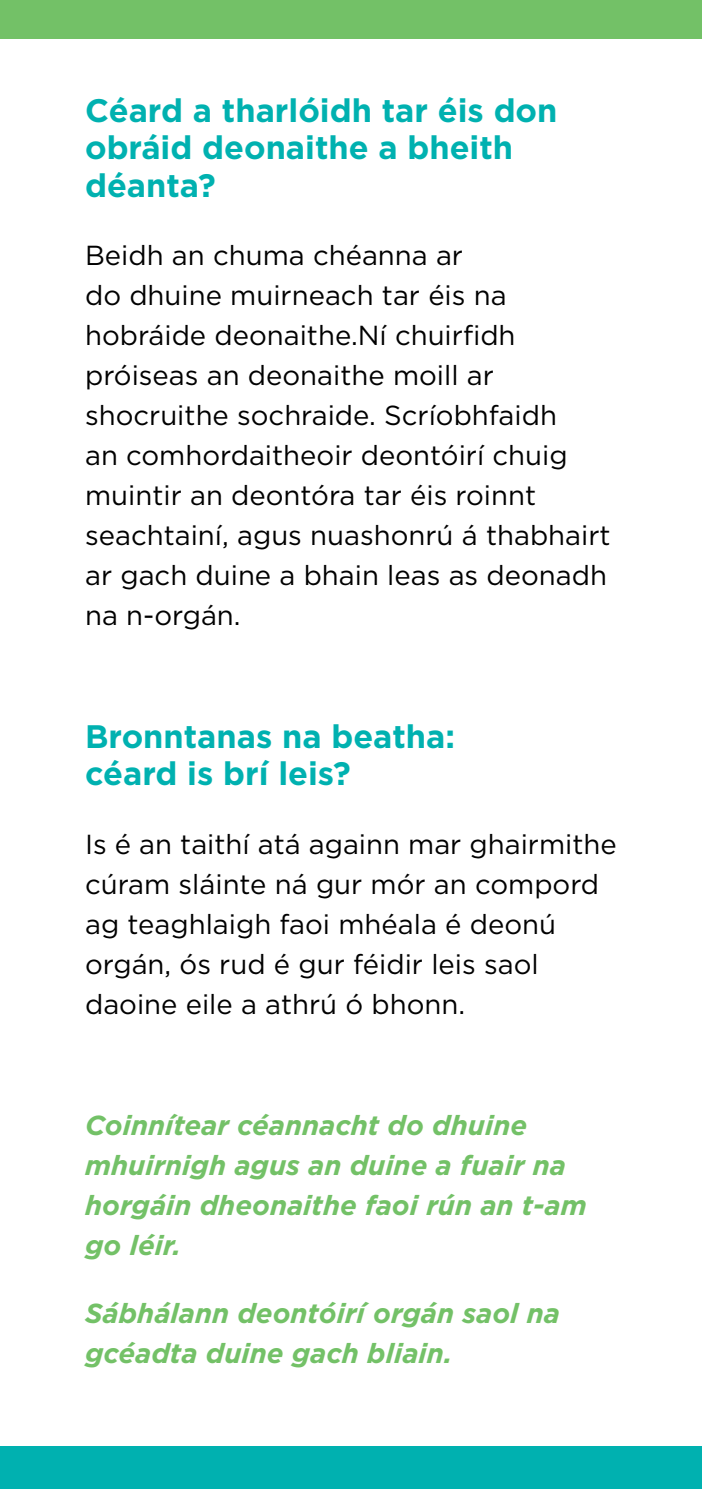
<style>
.page{position:relative;width:702px;height:1489px;background:#fff}
.page>*{position:absolute;margin:0;border:0;box-sizing:border-box;transform-origin:0 0}
.t1{font:700 32.5px/37.5px "Gotham";color:#00b1b0}
.t2{font:27.5px/40px "Gotham";color:#000}
.t3{font:italic 700 27.5px/40px "Gotham";color:#73c167}
</style>
<div class="page">
<div style="left:0;top:1446px;width:702px;height:42px;background:#00b1b0"></div>
<div style="left:0;top:0;width:702px;height:39px;background:#73c167"></div>
<p class="t1" style="left:85px;top:91px;width:474px">Céard a tharlóidh tar éis don obráid deonaithe a bheith déanta?</p>
<p class="t2" style="left:85px;top:235px;width:527px">Beidh an chuma chéanna ar<br>do dhuine muirneach tar éis na hobráide deonaithe.Ní chuirfidh próiseas an deonaithe moill ar shocruithe sochraide. Scríobhfaidh<br>an comhordaitheoir deontóirí chuig muintir an deontóra tar éis roinnt seachtainí, agus nuashonrú á thabhairt ar gach duine a bhain leas as deonadh na n-orgán.</p>
<p class="t1" style="left:85px;top:717px;width:371px">Bronntanas na beatha: céard is brí leis?</p>
<p class="t2" style="left:85px;top:824px;width:533px">Is é an taithí atá againn mar ghairmithe cúram sláinte ná gur mór an compord ag teaghlaigh faoi mhéala é deonú orgán, ós rud é gur féidir leis saol daoine eile a athrú ó bhonn.</p>
<p class="t3" style="left:85px;top:1104px;width:503px">Coinnítear céannacht do dhuine mhuirnigh agus an duine a fuair na horgáin dheonaithe faoi rún an t-am go léir.</p>
<p class="t3" style="left:85px;top:1293px;width:476px">Sábhálann deontóirí orgán saol na gcéadta duine gach bliain.</p>
</div>
